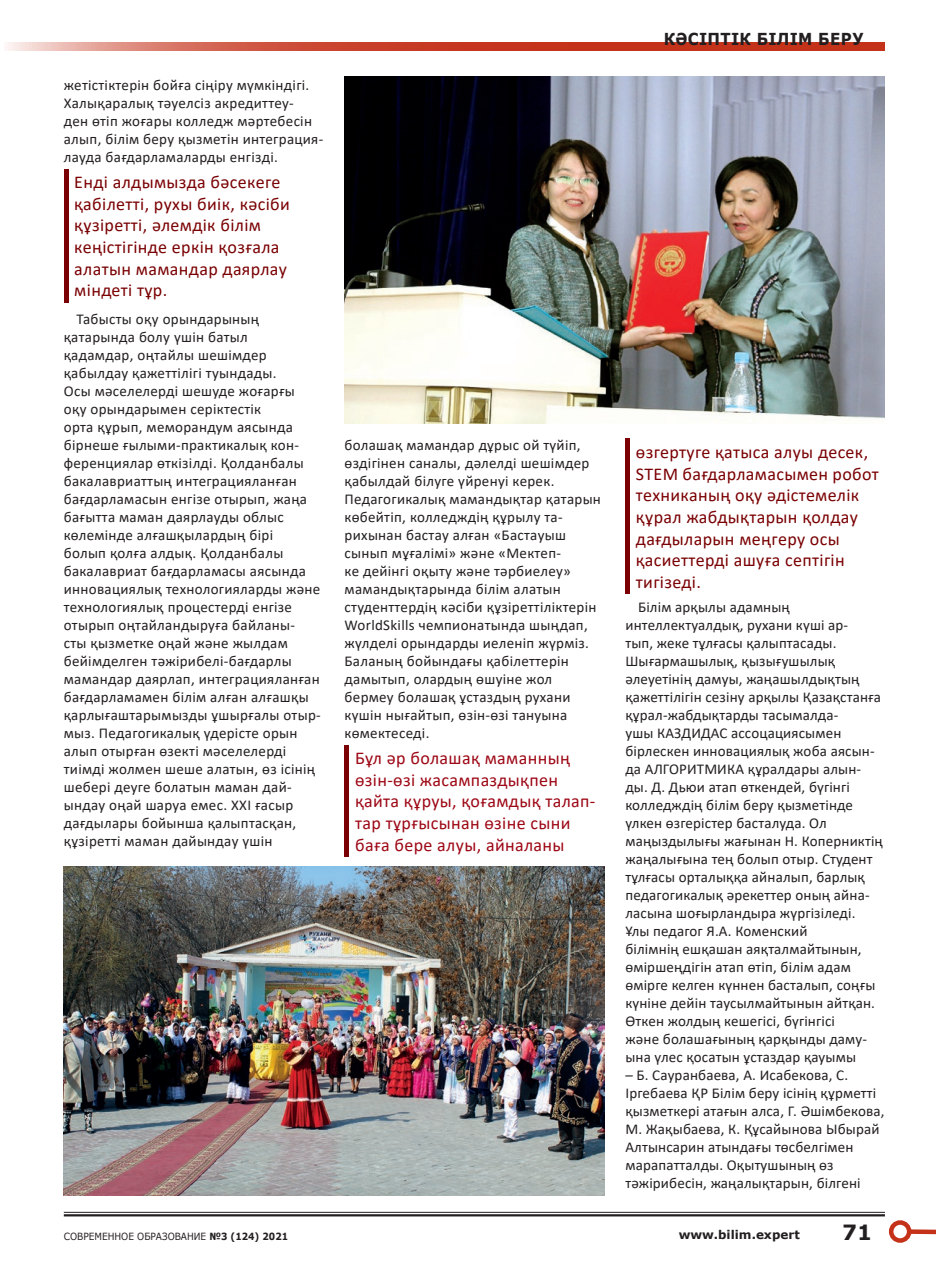
<style>
.page{position:relative;width:936px;height:1263px;background:#fff}
.page>*{position:absolute;margin:0;border:0;box-sizing:border-box;transform-origin:0 0}
.t1{font:700 21px "Verdana";color:#231f20}
.t2{font:18px/21.6px "Calibri";letter-spacing:.02em;color:#7a0003}
.t3{font:18px/21.6px "Calibri";letter-spacing:.02em;color:#9d0715}
.t4{font:700 16.5px "Verdana";letter-spacing:.02em;color:#231f20;scale:.91 1}
.t5{font:15px/18px "Calibri";letter-spacing:.02em;color:#231f20}
.t6{font:700 12px "Verdana";color:#231f20}
.t7{font:9.9px "Verdana";color:#231f20;scale:.91 1}
.s1{font-weight:700}
</style>
<div class="page">
<hr style="left:64px;top:169px;width:4px;height:133px;background:#7a0003">
<div style="left:625px;top:439px;width:5px;height:155px;background:#7a0003"></div>
<div style="left:344px;top:745px;width:5px;height:112px;background:#7a0003"></div>
<img style="left:344px;top:77px;width:540px;height:347px">
<img style="left:64px;top:867px;width:540px;height:329px">
<hr style="left:64px;top:1212px;width:820px;height:1px;background:#231f20">
<hr style="left:64px;top:1214px;width:820px;height:2px;background:#231f20">
<svg style="left:8px;top:43px;width:876px;height:8px;background:#cd523e"></svg>
<div style="left:909px;top:1229px;width:26px;height:5px;background:#c5321a"></div>
<div style="left:888px;top:1220px;width:23px;height:23px;border:4px solid #c5321a;border-radius:50%"></div>
<p class="t5" style="left:64px;top:76px;width:261px">жетістіктерін бойға сіңіру мүмкіндігі.<br>Халықаралық тәуелсіз акредиттеу-<br>ден өтіп жоғары колледж мәртебесін алып, білім беру қызметін интеграция&shy;лауда бағдарламаларды енгізді.</p>
<p class="t2" style="left:74px;top:171px;width:217px">Енді алдымызда бәсекеге қабілетті, рухы биік, кәсіби құзіретті, әлемдік білім кеңістігінде еркін қозғала алатын мамандар даярлау міндеті тұр.</p>
<p class="t5" style="left:64px;top:310px;width:258px;text-indent:13px">Табысты оқу орындарының қатарында болу үшін батыл қадамдар, оңтайлы шешімдер қабылдау қажеттілігі туындады.<br>Осы мәселелерді шешуде жоғарғы оқу орындарымен серіктестік<br>орта құрып, меморандум аясында бірнеше ғылыми-практикалық кон&shy;ференциялар өткізілді. Қолданбалы бакалавриаттың интеграцияланған бағдарламасын енгізе отырып, жаңа бағытта маман даярлауды облыс көлемінде алғашқылардың бірі<br>болып қолға алдық. Қолданбалы бакалавриат бағдарламасы аясында инновациялық технологияларды және технологиялық процестерді енгізе отырып оңтайландыруға байланы&shy;сты қызметке оңай және жылдам бейімделген тәжірибелі-бағдарлы мамандар даярлап, интеграцияланған бағдарламамен білім алған алғашқы қарлығаштарымызды ұшырғалы отыр&shy;мыз. Педагогикалық үдерісте орын алып отырған өзекті мәселелерді тиімді жолмен шеше алатын, өз ісінің шебері деуге болатын маман дай&shy;ындау оңай шаруа емес. ХХІ ғасыр дағдылары бойынша қалыптасқан, құзіретті маман дайындау үшін</p>
<p class="t5" style="left:344px;top:436px;width:258px">болашақ мамандар дұрыс ой түйіп, өздігінен саналы, дәлелді шешімдер қабылдай білуге үйренуі керек.<br>Педагогикалық мамандықтар қатарын көбейтіп, колледждің құрылу та&shy;рихынан бастау алған «Бастауыш сынып мұғалімі» және «Мектеп-<br>ке дейінгі оқыту және тәрбиелеу» мамандықтарында білім алатын студенттердің кәсіби құзіреттіліктерін<br>WorldSkills чемпионатында шыңдап, жүлделі орындарды иеленіп жүрміз.<br>Баланың бойындағы қабілеттерін дамытып, олардың өшуіне жол бермеу болашақ ұстаздың рухани күшін нығайтып, өзін-өзі тануына көмектеседі.</p>
<p class="t3" style="left:355px;top:747px;width:242px">Бұл әр болашақ маманның өзін-өзі жасампаздықпен қайта құруы, қоғамдық талап&shy;тар тұрғысынан өзіне сыни баға бере алуы, айналаны</p>
<p class="t4" style="left:663px;top:27px;width:221px">КӘСІПТІК БІЛІМ БЕРУ</p>
<p class="t2" style="left:636px;top:441px;width:244px">өзгертуге қатыса алуы десек,<br>STEM бағдарламасымен робот техниканың оқу әдістемелік құрал жабдықтарын қолдау дағдыларын меңгеру осы қасиеттерді ашуға септігін тигізеді.</p>
<p class="t5" style="left:625px;top:598px;width:259px;text-indent:13px">Білім арқылы адамның интеллектуалдық, рухани күші ар-<br>тып, жеке тұлғасы қалыптасады.<br>Шығармашылық, қызығушылық әлеуетінің дамуы, жаңашылдықтың қажеттілігін сезіну арқылы Қазақстанға құрал-жабдықтарды тасымалда-<br>ушы КАЗДИДАС ассоцациясымен бірлескен инновациялық жоба аясын&shy;да АЛГОРИТМИКА құралдары алын&shy;ды. Д. Дьюи атап өткендей, бүгінгі колледждің білім беру қызметінде үлкен өзгерістер басталуда. Ол маңыздылығы жағынан Н. Коперниктің жаңалығына тең болып отыр. Студент тұлғасы орталыққа айналып, барлық педагогикалық әрекеттер оның айна&shy;ласына шоғырландыра жүргізіледі.<br>Ұлы педагог Я.А. Коменский<br>білімнің ешқашан аяқталмайтынын, өміршеңдігін атап өтіп, білім адам өмірге келген күннен басталып, соңғы күніне дейін таусылмайтынын айтқан.<br>Өткен жолдың кешегісі, бүгінгісі<br>және болашағының қарқынды даму&shy;ына үлес қосатын ұстаздар қауымы</p>
<p class="t5" style="left:625px;top:1066px;width:261px">– Б. Сауранбаева, А. Исабекова, С.<br>Іргебаева ҚР Білім беру ісінің құрметті қызметкері атағын алса, Г. Әшімбекова, М. Жақыбаева, К. Құсайынова Ыбырай Алтынсарин атындағы төсбелгімен марапатталды. Оқытушының өз тәжірибесін, жаңалықтарын, білгені</p>
<p class="t7" style="left:64px;top:1229px;width:248px">СОВРЕМЕННОЕ ОБРАЗОВАНИЕ <span class="s1">№3 (124) 2021</span></p>
<p class="t6" style="left:678px;top:1226px;width:123px">www.bilim.expert</p>
<h1 class="t1" style="left:842px;top:1217px;width:31px">71</h1>
</div>
